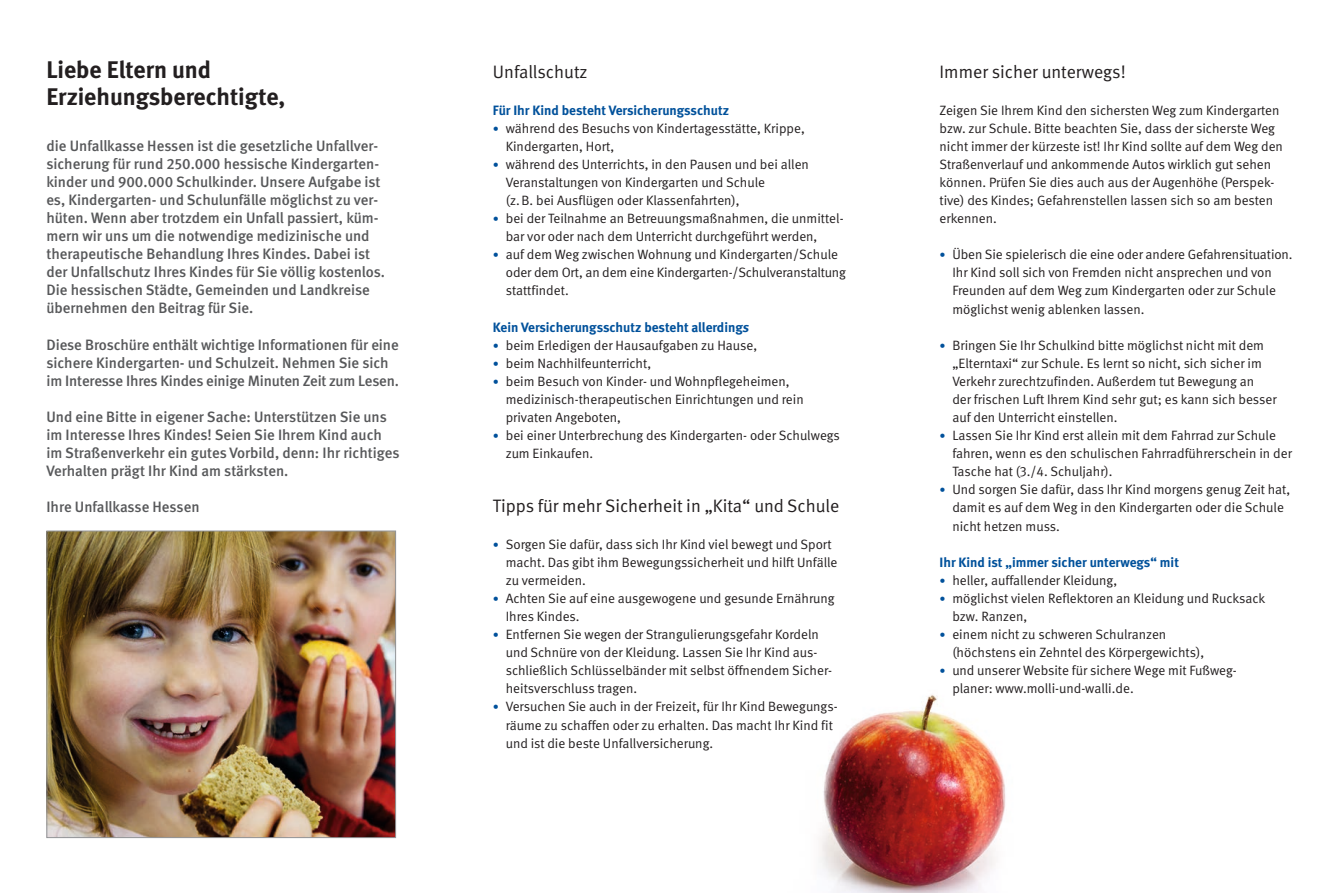
<style>
.page{position:relative;width:1339px;height:893px;background:#fff}
.page>*{position:absolute;margin:0;border:0;box-sizing:border-box;transform-origin:0 0}
.t1{font:700 24px/27px "DGUV Meta";color:#231f20}
.t2{font:18px "DGUV Meta";color:#231f20}
.t3{font:500 15px/18px "DGUV Meta";color:#57585a}
.t4{font:13.5px/18.1px "DGUV Meta";color:#231f20}
.t5{font:700 13.5px "DGUV Meta";color:#01519b}
.s1{font-size:12px;color:#01519b}
.s2{font-style:italic}
</style>
<div class="page">
<img style="left:48px;top:532px;width:346px;height:303px">
<div style="left:46px;top:530px;width:350px;height:307px;border:1px solid #939598"></div>
<img style="left:820px;top:694px;width:186px;height:198px">
<h1 class="t1" style="left:46px;top:57px;width:240px">Liebe Eltern und<br>Erziehungsberechtigte,</h1>
<p class="t3" style="left:46px;top:137px;width:340px">die Unfallkasse Hessen ist die gesetzliche Unfallver&shy;sicherung für rund 250.000 hessische Kindergarten&shy;kinder und 900.000 Schulkinder. Unsere Aufgabe ist es, Kindergarten- und Schulunfälle möglichst zu ver&shy;hüten. Wenn aber trotzdem ein Unfall passiert, küm&shy;mern wir uns um die notwendige medizinische und therapeutische Behandlung Ihres Kindes. Dabei ist der Unfallschutz Ihres Kindes für Sie völlig kostenlos.<br>Die hessischen Städte, Gemeinden und Landkreise übernehmen den Beitrag für Sie.</p>
<p class="t3" style="left:46px;top:336px;width:354px">Diese Broschüre enthält wichtige Informationen für eine sichere Kindergarten- und Schulzeit. Nehmen Sie sich im Interesse Ihres Kindes einige Minuten Zeit zum Lesen.</p>
<p class="t3" style="left:46px;top:408px;width:355px">Und eine Bitte in eigener Sache: Unterstützen Sie uns im Interesse Ihres Kindes! Seien Sie Ihrem Kind auch im Straßenverkehr ein gutes Vorbild, denn: Ihr richtiges Verhalten prägt Ihr Kind am stärksten.</p>
<p class="t3" style="left:46px;top:498px;width:155px">Ihre Unfallkasse Hessen</p>
<h2 class="t2" style="left:493px;top:62px;width:96px">Unfallschutz</h2>
<p class="t5" style="left:493px;top:102px;width:237px">Für Ihr Kind besteht Versicherungsschutz</p>
<p class="t4" style="left:506px;top:119px;width:300px;text-indent:-13px"><span class="s1">•</span> während des Besuchs von Kindertagesstätte, Krippe,<br>Kindergarten, Hort,</p>
<p class="t4" style="left:506px;top:155px;width:305px;text-indent:-13px"><span class="s1">•</span> während des Unterrichts, in den Pausen und bei allen<br>Veranstaltungen von Kindergarten und Schule<br>(z. B. bei Ausflügen oder Klassenfahrten),</p>
<p class="t4" style="left:506px;top:209px;width:339px;text-indent:-13px"><span class="s1">•</span> bei der Teilnahme an Betreuungsmaßnahmen, die unmittel&shy;bar vor oder nach dem Unterricht durchgeführt werden,</p>
<p class="t4" style="left:506px;top:246px;width:342px;text-indent:-13px"><span class="s1">•</span> auf dem Weg zwischen Wohnung und Kindergarten/Schule oder dem Ort, an dem eine Kindergarten-/Schulveranstaltung stattfindet.</p>
<p class="t5" style="left:493px;top:319px;width:258px">Kein Versicherungsschutz besteht allerding<span class="s2">s</span></p>
<p class="t4" style="left:493px;top:336px;width:266px"><span class="s1">•</span> beim Erledigen der Hausaufgaben zu Hause,</p>
<p class="t4" style="left:493px;top:354px;width:160px"><span class="s1">•</span> beim Nachhilfeunterricht,</p>
<p class="t4" style="left:506px;top:372px;width:299px;text-indent:-13px"><span class="s1">•</span> beim Besuch von Kinder- und Wohnpflegeheimen, medizinisch-therapeutischen Einrichtungen und rein privaten Angeboten,</p>
<p class="t4" style="left:506px;top:426px;width:336px;text-indent:-13px"><span class="s1">•</span> bei einer Unterbrechung des Kindergarten- oder Schulwegs zum Einkaufen.</p>
<h2 class="t2" style="left:493px;top:495px;width:348px">Tipps für mehr Sicherheit in „Kita“ und Schule</h2>
<p class="t4" style="left:506px;top:535px;width:333px;text-indent:-13px"><span class="s1">•</span> Sorgen Sie dafür, dass sich Ihr Kind viel bewegt und Sport macht. Das gibt ihm Bewegungssicherheit und hilft Unfälle zu vermeiden.</p>
<p class="t4" style="left:506px;top:589px;width:330px;text-indent:-13px"><span class="s1">•</span> Achten Sie auf eine ausgewogene und gesunde Ernährung<br>Ihres Kindes.</p>
<p class="t4" style="left:506px;top:625px;width:328px;text-indent:-13px"><span class="s1">•</span> Entfernen Sie wegen der Strangulierungsgefahr Kordeln und Schnüre von der Kleidung. Lassen Sie Ihr Kind aus&shy;schließlich Schlüsselbänder mit selbst öffnendem Sicher&shy;heitsverschluss tragen.</p>
<p class="t4" style="left:506px;top:697px;width:333px;text-indent:-13px"><span class="s1">•</span> Versuchen Sie auch in der Freizeit, für Ihr Kind Bewegungs&shy;räume zu schaffen oder zu erhalten. Das macht Ihr Kind fit und ist die beste Unfallversicherung.</p>
<h2 class="t2" style="left:939px;top:62px;width:188px">Immer sicher unterwegs!</h2>
<p class="t4" style="left:939px;top:101px;width:345px">Zeigen Sie Ihrem Kind den sichersten Weg zum Kindergarten bzw. zur Schule. Bitte beachten Sie, dass der sicherste Weg nicht immer der kürzeste ist! Ihr Kind sollte auf dem Weg den Straßenverlauf und ankommende Autos wirklich gut sehen können. Prüfen Sie dies auch aus der Augenhöhe (Perspek&shy;tive) des Kindes; Gefahrenstellen lassen sich so am besten erkennen.</p>
<p class="t4" style="left:952px;top:246px;width:342px;text-indent:-13px"><span class="s1">•</span> Üben Sie spielerisch die eine oder andere Gefahrensituation.<br>Ihr Kind soll sich von Fremden nicht ansprechen und von Freunden auf dem Weg zum Kindergarten oder zur Schule möglichst wenig ablenken lassen.</p>
<p class="t4" style="left:952px;top:336px;width:326px;text-indent:-13px"><span class="s1">•</span> Bringen Sie Ihr Schulkind bitte möglichst nicht mit dem „Elterntaxi“ zur Schule. Es lernt so nicht, sich sicher im Verkehr zurechtzufinden. Außerdem tut Bewegung an<br>der frischen Luft Ihrem Kind sehr gut; es kann sich besser auf den Unterricht einstellen.</p>
<p class="t4" style="left:952px;top:426px;width:341px;text-indent:-13px"><span class="s1">•</span> Lassen Sie Ihr Kind erst allein mit dem Fahrrad zur Schule fahren, wenn es den schulischen Fahrradführerschein in der<br>Tasche hat (3./4. Schuljahr).</p>
<p class="t4" style="left:952px;top:480px;width:339px;text-indent:-13px"><span class="s1">•</span> Und sorgen Sie dafür, dass Ihr Kind morgens genug Zeit hat, damit es auf dem Weg in den Kindergarten oder die Schule nicht hetzen muss.</p>
<p class="t5" style="left:939px;top:553px;width:241px">Ihr Kind ist „immer sicher unterwegs“ mit</p>
<p class="t4" style="left:939px;top:571px;width:179px"><span class="s1">•</span> heller, auffallender Kleidung,</p>
<p class="t4" style="left:952px;top:589px;width:314px;text-indent:-13px"><span class="s1">•</span> möglichst vielen Reflektoren an Kleidung und Rucksack bzw. Ranzen,</p>
<p class="t4" style="left:952px;top:625px;width:253px;text-indent:-13px"><span class="s1">•</span> einem nicht zu schweren Schulranzen (höchstens ein Zehntel des Körpergewichts),</p>
<p class="t4" style="left:952px;top:661px;width:286px;text-indent:-13px"><span class="s1">•</span> und unserer Website für sichere Wege mit Fußweg&shy;planer: www.molli-und-walli.de.</p>
</div>
